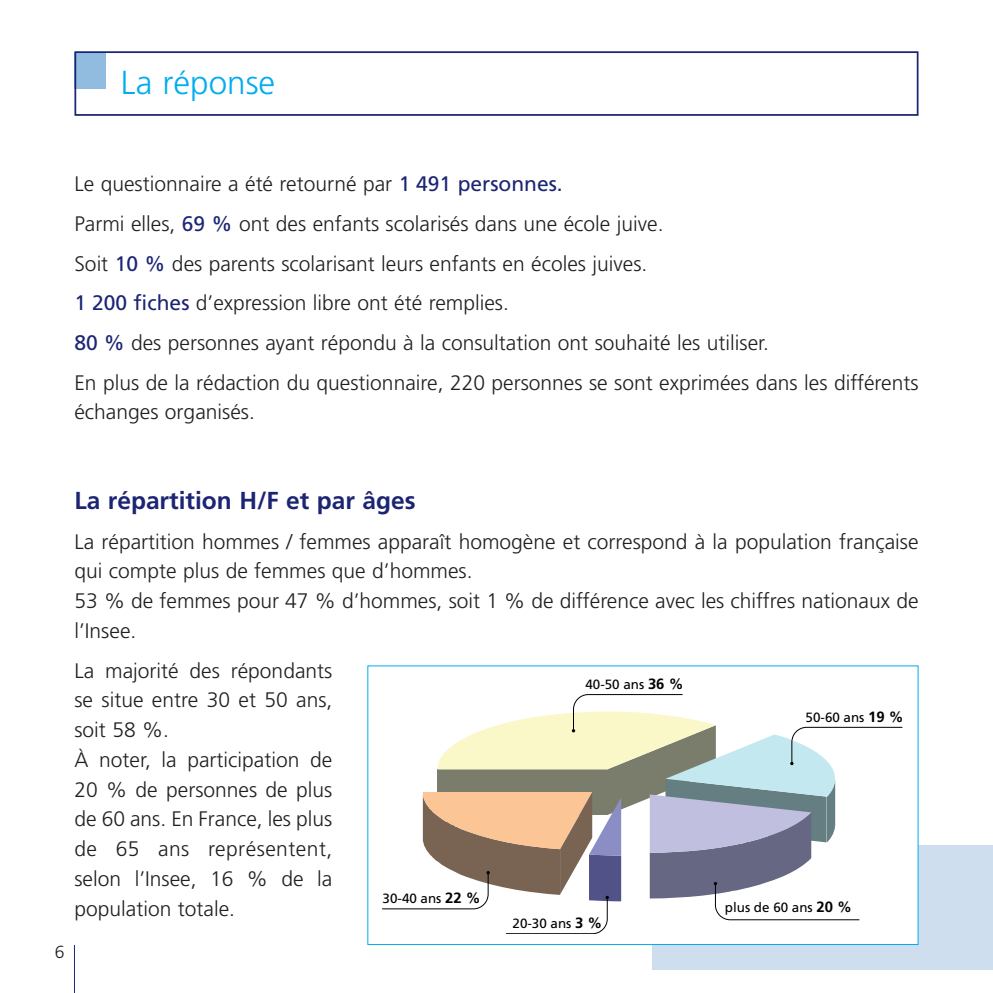
<style>
.page{position:relative;width:993px;height:993px;background:#fff}
.page>*{position:absolute;margin:0;border:0;box-sizing:border-box;transform-origin:0 0}
.t1{font:300 33.25px "Frutiger";color:#00adef}
.t2{font:700 24.5px "Frutiger";color:#1c2574}
.t3{font:300 21px/29.8px "Frutiger";color:#231f20}
.t4{font:300 17.5px "Frutiger";color:#231f20}
.t5{font:13.47px "Frutiger";color:#000}
.s1{font-weight:400;color:#1c2574}
.s2{font-weight:700;font-size:14.88px}
</style>
<div class="page">
<hr style="left:74px;top:944px;width:1px;height:48px;background:#1c2574">
<div style="left:652px;top:845px;width:340px;height:124px;background:#cedeef"></div>
<div style="left:74px;top:52px;width:32px;height:37px;background:#91bcdf"></div>
<div style="left:74px;top:51px;width:844px;height:65px;border:2px solid #1c2574"></div>
<div style="left:368px;top:666px;width:549px;height:277px;background:#fff"></div>
<svg style="left:382px;top:694px;width:520px;height:239px"></svg>
<h1 class="t1" style="left:121px;top:69px;width:156px">La réponse</h1>
<p class="t3" style="left:74px;top:165px;width:845px;line-height:39.7px">Le questionnaire a été retourné par <span class="s1">1 491 personnes.<br></span>Parmi elles, <span class="s1">69 %</span> ont des enfants scolarisés dans une école juive.<br>Soit <span class="s1">10 %</span> des parents scolarisant leurs enfants en écoles juives.<br><span class="s1">1 200 fiches</span> d’expression libre ont été remplies.<br><span class="s1">80 %</span> des personnes ayant répondu à la consultation ont souhaité les utiliser.<br>En plus de la rédaction du questionnaire, 220 personnes se sont exprimées dans les différents</p>
<p class="t3" style="left:74px;top:399px;width:182px">échanges organisés.</p>
<p class="t4" style="left:55px;top:944px;width:11px">6</p>
<p class="t2" style="left:74px;top:490px;width:342px">La répartition H/F et par âges</p>
<p class="t3" style="left:74px;top:527px;width:845px">La répartition hommes / femmes apparaît homogène et correspond à la population française qui compte plus de femmes que d’hommes.<br>53 % de femmes pour 47 % d’hommes, soit 1 % de différence avec les chiffres nationaux de l’Insee.</p>
<p class="t3" style="left:74px;top:656px;width:259px">La majorité des répondants se situe entre 30 et 50 ans, soit 58 %.<br>À noter, la participation de<br>20 % de personnes de plus de 60 ans. En France, les plus de 65 ans représentent, selon l’Insee, 16 % de la population totale.</p>
<p class="t5" style="left:585px;top:678px;width:100px">40-50 ans <span class="s2">36 %</span></p>
<p class="t5" style="left:805px;top:711px;width:100px">50-60 ans <span class="s2">19 %</span></p>
<p class="t5" style="left:382px;top:892px;width:100px">30-40 ans <span class="s2">22 %</span></p>
<p class="t5" style="left:724px;top:902px;width:129px">plus de 60 ans <span class="s2">20 %</span></p>
<p class="t5" style="left:512px;top:917px;width:91px">20-30 ans <span class="s2">3 %</span></p>
</div>
